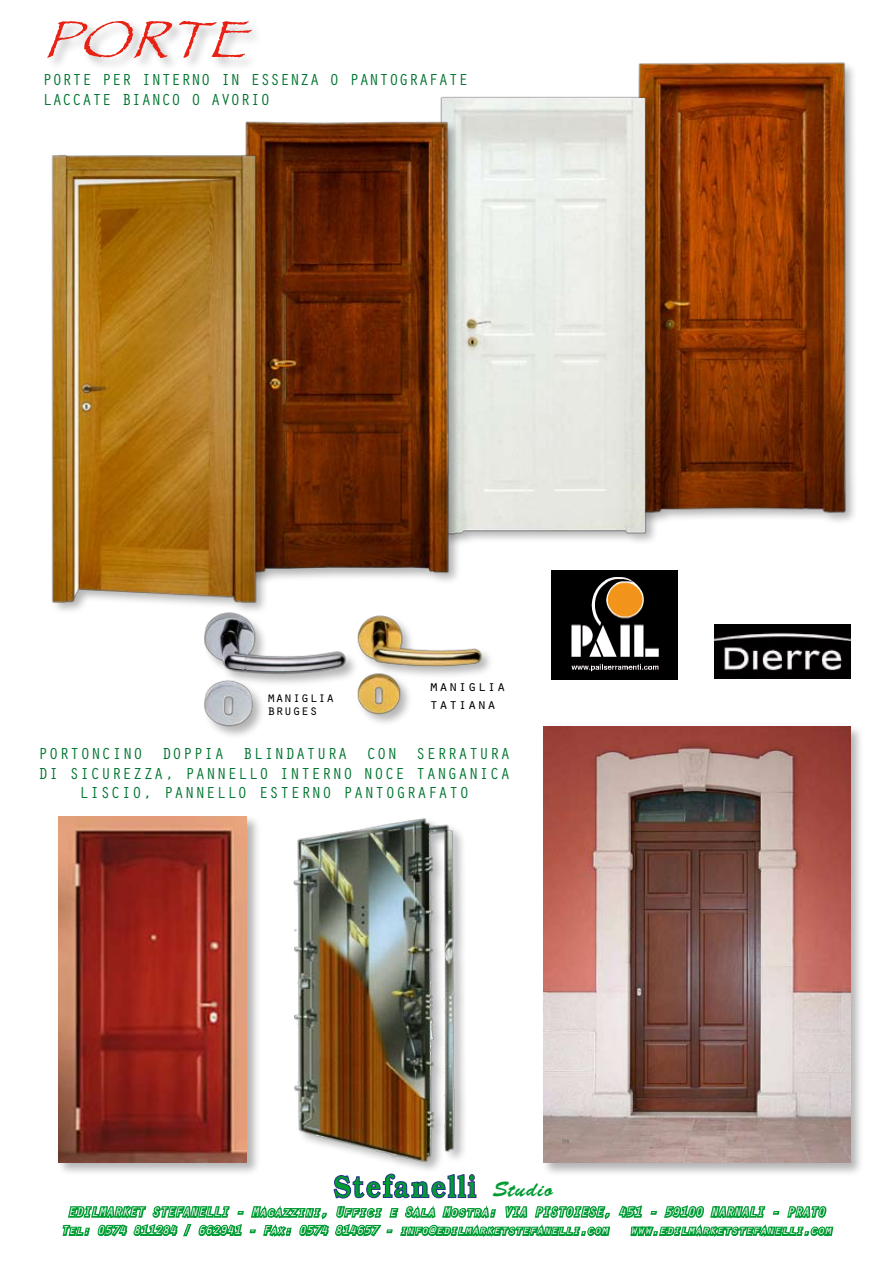
<style>
.page{position:relative;width:893px;height:1263px;background:#fff}
.page>*{position:absolute;margin:0;border:0;box-sizing:border-box;transform-origin:0 0}
.t1{font:italic 54px "Papyrus";color:#e72113}
.t2{font:21.15px "Brush Script Std";letter-spacing:.04em;color:#009b33}
.t3{font:16.5px/19.8px "Orator Std";letter-spacing:.04em;color:#007530;text-align:center}
.t4{font:16.5px/19.8px "Orator Std";color:#007530}
.t5{font:15px/18px "Orator Std";letter-spacing:.04em;color:#000}
.t6{font:14.55px/12.1px "Orator Std";color:#000}
.t7{font:italic 12.75px "Orator Std";color:#fff}
.t8{font:italic 12px "Orator Std";color:#fff}
</style>
<div class="page">
<img style="left:204px;top:614px;width:144px;height:119px">
<img style="left:348px;top:615px;width:140px;height:108px">
<div style="left:291px;top:816px;width:175px;height:358px;background:#000;opacity:.3"></div>
<img style="left:291px;top:816px;width:166px;height:158px">
<div style="left:56px;top:814px;width:205px;height:362px;background:#000;opacity:.3"></div>
<img style="left:58px;top:816px;width:189px;height:347px">
<img style="left:715px;top:625px;width:135px;height:54px">
<img style="left:551px;top:571px;width:126px;height:108px">
<div style="left:46px;top:19px;width:218px;height:52px;background:#000;opacity:.3"></div>
<img style="left:638px;top:62px;width:217px;height:460px">
<img style="left:440px;top:86px;width:217px;height:455px">
<img style="left:61px;top:974px;width:773px;height:263px">
<img style="left:245px;top:103px;width:223px;height:478px">
<div style="left:51px;top:153px;width:218px;height:461px;background:#000;opacity:.3"></div>
<img style="left:51px;top:151px;width:211px;height:455px">
<div style="left:542px;top:724px;width:322px;height:453px;background:#000;opacity:.3"></div>
<img style="left:544px;top:727px;width:306px;height:436px">
<h1 class="t1" style="left:43px;top:7px;width:234px">PORTE</h1>
<p class="t4" style="left:43px;top:69px;width:427px">PORTE PER INTERNO IN ESSENZA O PANTOGRAFATE<br>LACCATE BIANCO O AVORIO</p>
<p class="t6" style="left:267px;top:691px;width:69px">maniglia bruges</p>
<p class="t5" style="left:429px;top:676px;width:78px">maniglia tatiana</p>
<p class="t3" style="left:38px;top:743px;width:473px">PORTONCINO DOPPIA BLINDATURA CON SERRATURA<br>DI SICUREZZA, PANNELLO INTERNO NOCE TANGANICA<br>LISCIO, PANNELLO ESTERNO PANTOGRAFATO</p>
<p class="t2" style="left:493px;top:1177px;width:62px">Studio</p>
<p class="t7" style="left:68px;top:1203px;width:759px">EDILMARKET STEFANELLI - Magazzini, Uffici e Sala Mostra: VIA PISTOIESE, 451 - 59100 NARNALI - PRATO</p>
<p class="t8" style="left:61px;top:1222px;width:549px">Tel: 0574 811284 / 662941 - Fax: 0574 814657 - info@edilmarketstefanelli.com</p>
<p class="t8" style="left:630px;top:1222px;width:203px">www.edilmarketstefanelli.com</p>
</div>
